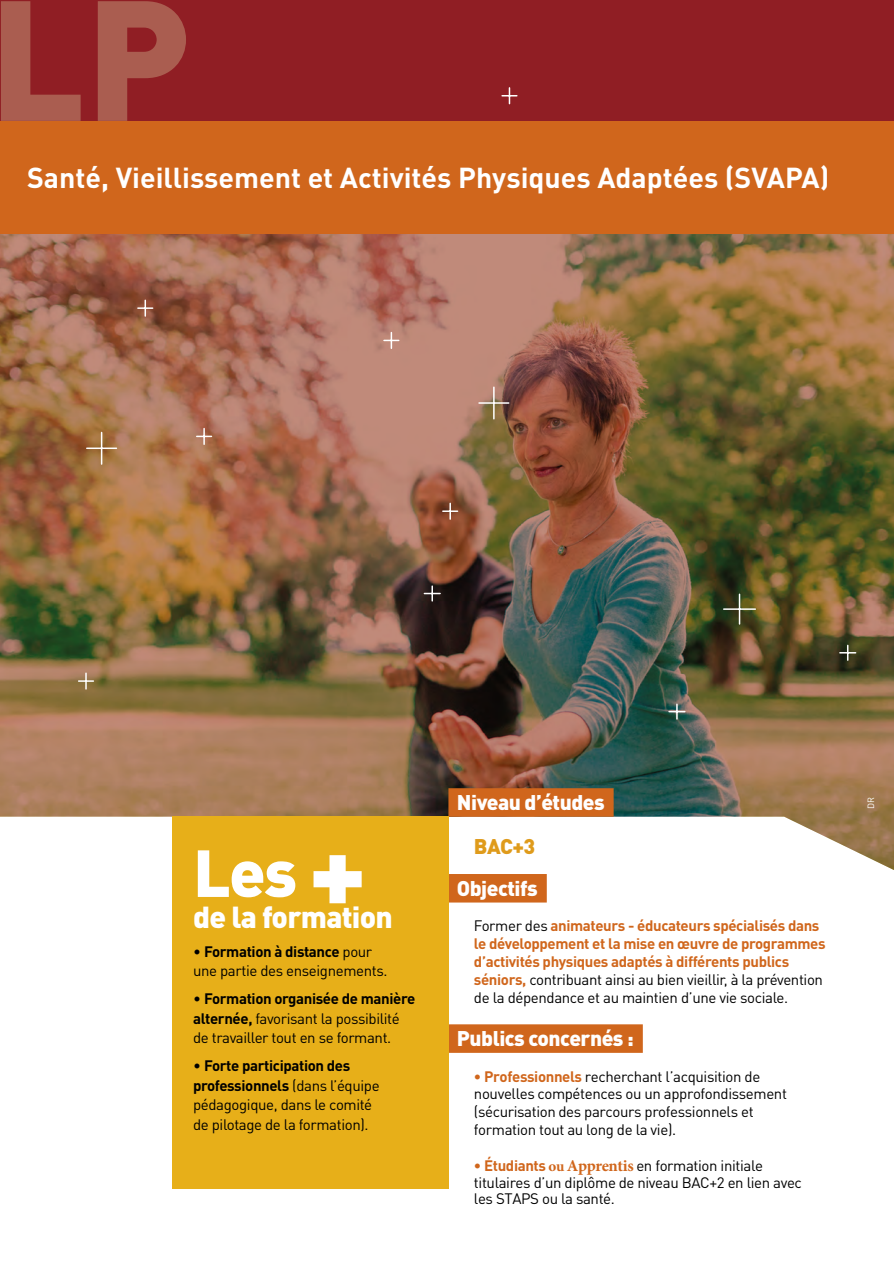
<style>
.page{position:relative;width:894px;height:1265px;background:#fff}
.page>*{position:absolute;margin:0;border:0;box-sizing:border-box;transform-origin:0 0}
.t1{font:900 168px "DIN Pro";color:#aa5d50}
.t2{font:900 65.4px "DIN Pro";color:#fff}
.t3{font:900 30px "DIN Pro";letter-spacing:-.025em;color:#fff}
.t4{font:700 28.5px "DIN Pro";color:#fff}
.t5{font:900 21px "DIN Pro";letter-spacing:-.025em;color:#fff}
.t6{font:900 21px "DIN Pro";color:#df9b1b}
.t7{font:15px/19.5px "DIN Pro";letter-spacing:-.025em;color:#000}
.t8{font:700 15px/18px "DIN Pro";letter-spacing:-.025em;color:#d0661c}
.t9{font:9px "DIN Pro";color:#fff}
.s1{font-size:105px}
.s2{font-weight:700}
.s3{font-weight:400;color:#000}
.s4{font-weight:700;color:#d0661c}
.s5{font-family:"Minion Pro";font-weight:700;color:#d0661c}
.s6{font-family:"Minion Pro";font-weight:700;font-size:16.5px;color:#d0661c}
</style>
<div class="page">
<div style="left:0;top:0;width:893px;height:127px;background:#901e24"></div>
<img style="left:0;top:233px;width:893px;height:636px">
<div style="left:448px;top:788px;width:165px;height:28px;background:#d0661c"></div>
<div style="left:448px;top:873px;width:98px;height:29px;background:#d0661c"></div>
<div style="left:448px;top:1024px;width:194px;height:28px;background:#d0661c"></div>
<div style="left:172px;top:816px;width:276px;height:372px;background:#e7af19"></div>
<hr style="left:101px;top:432px;width:1px;height:32px;background:#fff">
<hr style="left:87px;top:447px;width:29px;height:2px;background:#fff">
<svg style="left:138px;top:300px;width:15px;height:16px"></svg>
<svg style="left:197px;top:428px;width:14px;height:16px"></svg>
<svg style="left:79px;top:673px;width:14px;height:15px"></svg>
<hr style="left:493px;top:387px;width:1px;height:32px;background:#fff">
<svg style="left:479px;top:402px;width:29px;height:1px"></svg>
<svg style="left:442px;top:503px;width:15px;height:16px"></svg>
<svg style="left:384px;top:332px;width:14px;height:16px"></svg>
<svg style="left:502px;top:88px;width:14px;height:16px"></svg>
<hr style="left:723px;top:608px;width:32px;height:1px;background:#fff">
<hr style="left:738px;top:594px;width:2px;height:30px;background:#fff">
<svg style="left:839px;top:645px;width:16px;height:15px"></svg>
<svg style="left:668px;top:704px;width:16px;height:14px"></svg>
<svg style="left:424px;top:586px;width:16px;height:14px"></svg>
<div style="left:0;top:121px;width:893px;height:112px;background:#d0661c"></div>
<h1 class="t1" style="left:-11px;top:-54px;width:204px">LP</h1>
<h3 class="t4" style="left:27px;top:158px;width:803px">Santé, Vieillissement et Activités Physiques Adaptées (SVAPA)</h3>
<h2 class="t2" style="left:193px;top:828px;width:175px">Les <span class="s1">+</span></h2>
<h3 class="t3" style="left:193px;top:897px;width:201px">de la formation</h3>
<p class="t7" style="left:193px;top:940px;width:196px">• <span class="s2">Formation à distance</span> pour une partie des enseignements.</p>
<p class="t7" style="left:193px;top:988px;width:223px">• <span class="s2">Formation organisée de manière alternée,</span> favorisant la possibilité de travailler tout en se formant.</p>
<p class="t7" style="left:193px;top:1055px;width:188px">• <span class="s2">Forte participation des professionnels</span> (dans l’équipe pédagogique, dans le comité de pilotage de la formation).</p>
<h3 class="t5" style="left:457px;top:788px;width:149px">Niveau d’études</h3>
<h3 class="t6" style="left:474px;top:831px;width:63px">BAC+3</h3>
<h3 class="t5" style="left:457px;top:874px;width:82px">Objectifs</h3>
<p class="t8" style="left:474px;top:915px;width:353px"><span class="s3">Former des</span> animateurs - éducateurs spécialisés dans le développement et la mise en œuvre de programmes d’activités physiques adaptés à différents publics séniors, <span class="s3">contribuant ainsi au bien vieillir, à la prévention de la dépendance et au maintien d’une vie sociale.</span></p>
<h3 class="t5" style="left:457px;top:1024px;width:178px">Publics concernés :</h3>
<p class="t7" style="left:474px;top:1066px;width:314px;line-height:18px"><span class="s4">• Professionnels</span> recherchant l’acquisition de nouvelles compétences ou un approfondissement (sécurisation des parcours professionnels et formation tout au long de la vie).</p>
<p class="t7" style="left:474px;top:1155px;width:329px;line-height:17.7px"><span class="s4">• Étudiants</span> <span class="s5">ou</span> <span class="s6">Apprentis</span> en formation initiale titulaires d’un diplôme de niveau BAC+2 en lien avec</p>
<p class="t7" style="left:474px;top:1188px;width:142px">les STAPS ou la santé.</p>
<p class="t9" style="left:864px;top:808px;width:13px;rotate:-90deg">DR</p>
</div>
